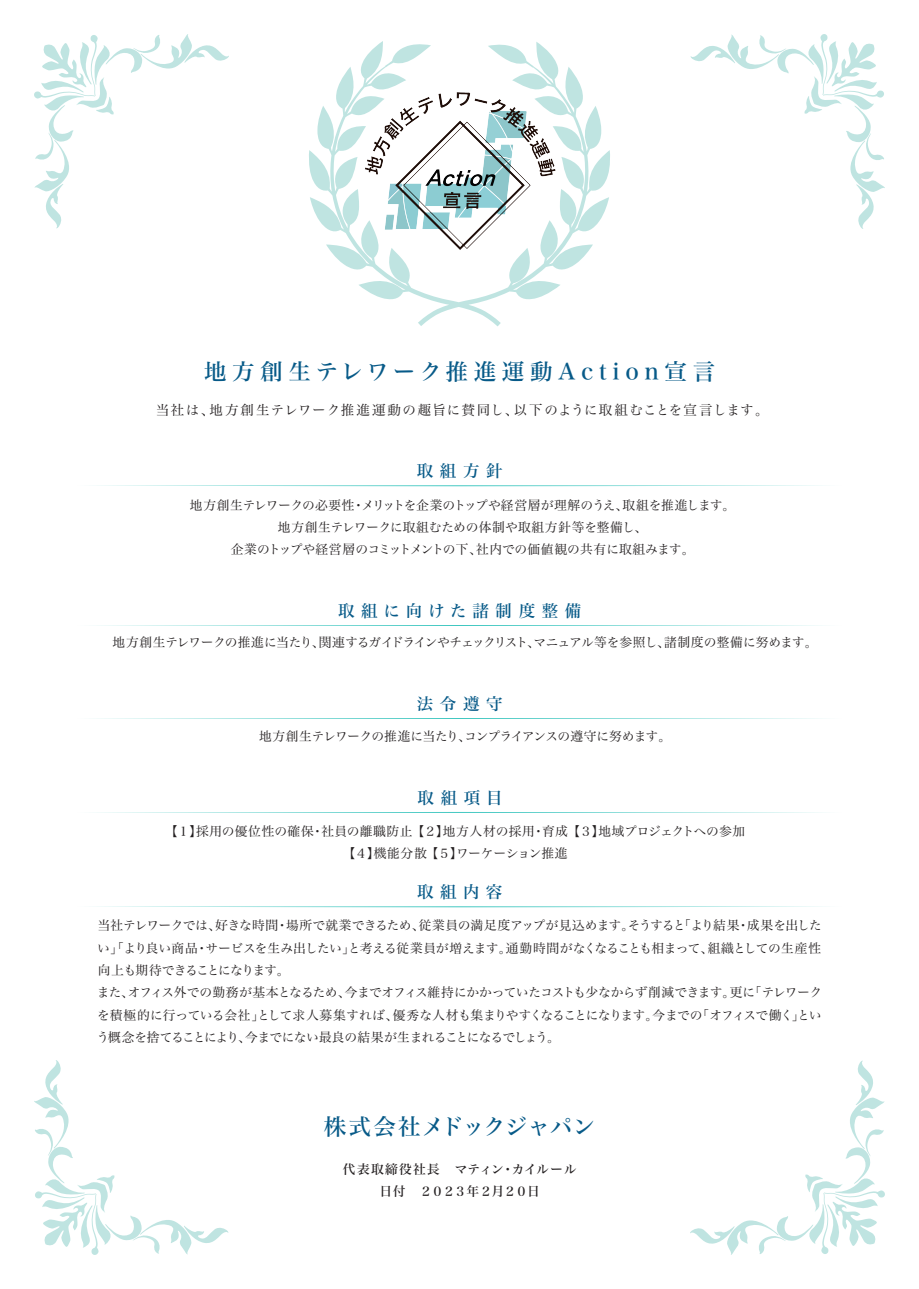
<style>
.page{position:relative;width:919px;height:1289px;background:#fff}
.page>*{position:absolute;margin:0;border:0;box-sizing:border-box;transform-origin:0 0}
.t1{font:22.5px "Hira Min Std N W5";letter-spacing:.25em;color:#075a88}
.t2{font:22.5px "Hira Min Std N W5";letter-spacing:.01em;color:#075a88}
.t3{font:16.5px "Hira Min Std N W5";letter-spacing:.4em;color:#075a88}
.t4{font:16.5px "Hira Min Std N W5";letter-spacing:.38em;color:#075a88}
.t5{font:13.5px "Hira Min Std N W3";letter-spacing:.085em;color:#231f20}
.t6{font:12.75px/22.4px "Hira Min Std N W3";letter-spacing:-.025em;color:#231f20}
.t7{font:12.75px/22.4px "Hira Min Std N W3";color:#231f20;text-align:center}
.t8{font:12.75px/22.4px "Hira Min Std N W3";letter-spacing:.015em;color:#231f20;text-align:center}
.t9{font:12.75px "Hira Min Std N W3";letter-spacing:-.045em;color:#231f20}
.t10{font:12.75px/22.4px "Hira Min Std N W5";letter-spacing:-.005em;color:#231f20;text-align:center}
</style>
<div class="page">
<svg style="left:309px;top:41px;width:301px;height:285px"></svg>
<svg style="left:34px;top:34px;width:195px;height:195px"></svg>
<svg style="left:690px;top:34px;width:195px;height:195px"></svg>
<svg style="left:690px;top:1060px;width:195px;height:195px"></svg>
<svg style="left:34px;top:1060px;width:195px;height:195px"></svg>
<svg style="left:97px;top:485px;width:725px;height:1px"></svg>
<svg style="left:97px;top:625px;width:725px;height:1px"></svg>
<svg style="left:97px;top:718px;width:725px;height:1px"></svg>
<img style="left:354px;top:67px;width:210px;height:210px">
<svg style="left:97px;top:906px;width:725px;height:1px"></svg>
<svg style="left:97px;top:812px;width:725px;height:1px"></svg>
<h1 class="t1" style="left:204px;top:355px;width:512px">地方創生テレワーク推進運動Action宣言</h1>
<p class="t5" style="left:156px;top:400px;width:614px">当社は、地方創生テレワーク推進運動の趣旨に賛同し、以下のように取組むことを宣言します。</p>
<p class="t3" style="left:417px;top:459px;width:87px">取組方針</p>
<p class="t7" style="left:190px;top:493px;width:547px">地方創生テレワークの必要性・メリットを企業のトップや経営層が理解のうえ、取組を推進します。地方創生テレワークに取組むための体制や取組方針等を整備し、<br>企業のトップや経営層のコミットメントの下、社内での価値観の共有に取組みます。</p>
<p class="t4" style="left:338px;top:599px;width:245px">取組に向けた諸制度整備</p>
<p class="t6" style="left:113px;top:631px;width:706px">地方創生テレワークの推進に当たり、関連するガイドラインやチェックリスト、マニュアル等を参照し、諸制度の整備に努めます。</p>
<p class="t3" style="left:417px;top:692px;width:87px">法令遵守</p>
<p class="t9" style="left:259px;top:727px;width:413px">地方創生テレワークの推進に当たり、コンプライアンスの遵守に努めます。</p>
<p class="t3" style="left:417px;top:785px;width:87px">取組項目</p>
<p class="t8" style="left:165px;top:819px;width:581px">【１】採用の優位性の確保・社員の離職防止 【２】地方人材の採用・育成 【３】地域プロジェクトへの参加【４】機能分散 【５】ワーケーション推進</p>
<p class="t3" style="left:417px;top:880px;width:87px">取組内容</p>
<p class="t6" style="left:96px;top:914px;width:727px">当社テレワークでは、好きな時間・場所で就業できるため、従業員の満足度アップが見込めます。そうすると「より結果・成果を出したい」「より良い商品・サービスを生み出したい」と考える従業員が増えます。通勤時間がなくなることも相まって、組織としての生産性向上も期待できることになります。<br>また、オフィス外での勤務が基本となるため、今までオフィス維持にかかっていたコストも少なからず削減できます。更に「テレワークを積極的に行っている会社」として求人募集すれば、優秀な人材も集まりやすくなることになります。今までの「オフィスで働く」という概念を捨てることにより、今までにない最良の結果が生まれることになるでしょう。</p>
<h1 class="t2" style="left:324px;top:1110px;width:273px">株式会社メドックジャパン</h1>
<p class="t10" style="left:343px;top:1157px;width:235px">代表取締役社長　マティン・カイルール日付　２０２３年２月２０日</p>
</div>
